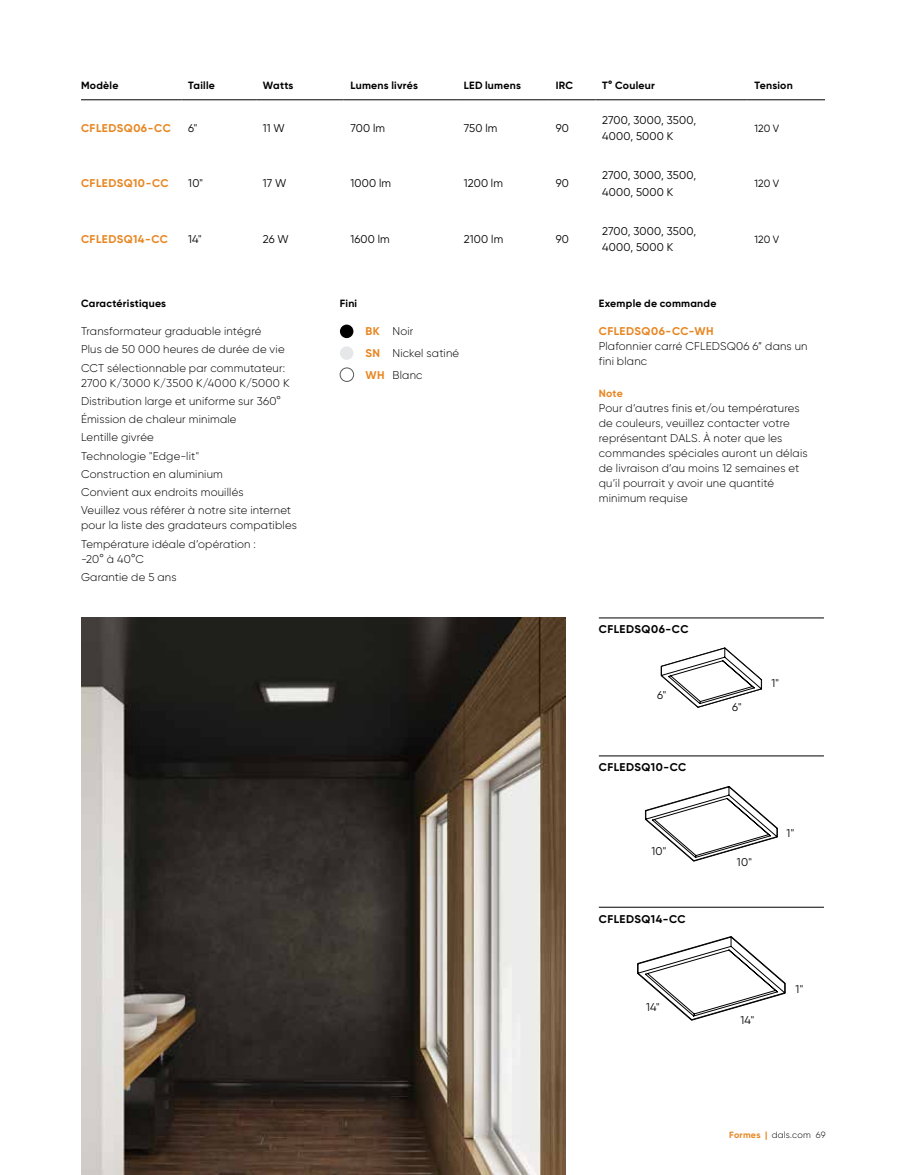
<style>
.page{position:relative;width:905px;height:1175px;background:#fff}
.page>*{position:absolute;margin:0;border:0;box-sizing:border-box;transform-origin:0 0}
.t1{font:300 11.25px/18.3px "Gilroy";letter-spacing:.015em;color:#000}
.t2{font:11.25px/16.8px "Gilroy";letter-spacing:.015em;color:#000}
.t3{font:700 11.25px "Gilroy";letter-spacing:.04em;color:#e88621}
.t4{font:700 11.25px "Gilroy";letter-spacing:.04em;color:#000}
.t5{font:700 10.5px "Gilroy";letter-spacing:.02em;color:#000}
.t6{font:10.5px "Gilroy";letter-spacing:.005em;color:#000}
.t7{font:700 10.5px "Gilroy";color:#e88621}
.t8{font:300 9px "Gilroy";letter-spacing:.02em;color:#000}
.s1{font-weight:700;color:#e88621}
</style>
<div class="page">
<div style="left:340px;top:324px;width:13px;height:14px;background:#000;border-radius:50%"></div>
<div style="left:340px;top:346px;width:13px;height:14px;background:#e6e7e8;border-radius:50%"></div>
<div style="left:340px;top:368px;width:14px;height:13px;border:1px solid #58595b;border-radius:50%"></div>
<hr style="left:81px;top:99px;width:100px;height:1px;background:#000">
<hr style="left:181px;top:99px;width:75px;height:1px;background:#000">
<hr style="left:256px;top:99px;width:88px;height:1px;background:#000">
<hr style="left:344px;top:99px;width:113px;height:1px;background:#000">
<hr style="left:457px;top:99px;width:92px;height:1px;background:#000">
<hr style="left:549px;top:99px;width:46px;height:1px;background:#000">
<hr style="left:595px;top:99px;width:152px;height:1px;background:#000">
<hr style="left:747px;top:99px;width:78px;height:1px;background:#000">
<img style="left:81px;top:617px;width:484px;height:557px">
<hr style="left:598px;top:617px;width:226px;height:1px;background:#000">
<hr style="left:598px;top:755px;width:226px;height:1px;background:#000">
<hr style="left:598px;top:907px;width:226px;height:1px;background:#000">
<svg style="left:660px;top:647px;width:102px;height:61px"></svg>
<svg style="left:645px;top:786px;width:132px;height:75px"></svg>
<svg style="left:637px;top:936px;width:148px;height:84px"></svg>
<p class="t5" style="left:81px;top:79px;width:39px">Modèle</p>
<p class="t5" style="left:188px;top:79px;width:28px">Taille</p>
<p class="t5" style="left:263px;top:79px;width:32px">Watts</p>
<p class="t5" style="left:350px;top:79px;width:69px">Lumens livrés</p>
<p class="t5" style="left:464px;top:79px;width:59px">LED lumens</p>
<p class="t5" style="left:555px;top:79px;width:19px">IRC</p>
<p class="t5" style="left:602px;top:79px;width:54px">T° Couleur</p>
<p class="t5" style="left:754px;top:79px;width:40px">Tension</p>
<p class="t3" style="left:81px;top:121px;width:91px">CFLEDSQ06-CC</p>
<p class="t2" style="left:188px;top:119px;width:11px">6"</p>
<p class="t2" style="left:263px;top:119px;width:23px">11 W</p>
<p class="t2" style="left:350px;top:119px;width:36px">700 lm</p>
<p class="t2" style="left:464px;top:119px;width:35px">750 lm</p>
<p class="t2" style="left:555px;top:119px;width:15px">90</p>
<p class="t2" style="left:602px;top:111px;width:95px">2700, 3000, 3500,<br>4000, 5000 K</p>
<p class="t6" style="left:754px;top:121px;width:26px">120 V</p>
<p class="t3" style="left:81px;top:176px;width:89px">CFLEDSQ10-CC</p>
<p class="t2" style="left:188px;top:175px;width:16px">10"</p>
<p class="t2" style="left:263px;top:175px;width:25px">17 W</p>
<p class="t2" style="left:350px;top:175px;width:42px">1000 lm</p>
<p class="t2" style="left:464px;top:175px;width:41px">1200 lm</p>
<p class="t2" style="left:555px;top:175px;width:15px">90</p>
<p class="t2" style="left:602px;top:167px;width:95px">2700, 3000, 3500,<br>4000, 5000 K</p>
<p class="t6" style="left:754px;top:177px;width:26px">120 V</p>
<p class="t3" style="left:81px;top:232px;width:88px">CFLEDSQ14-CC</p>
<p class="t2" style="left:188px;top:230px;width:15px">14"</p>
<p class="t2" style="left:263px;top:230px;width:27px">26 W</p>
<p class="t2" style="left:350px;top:230px;width:41px">1600 lm</p>
<p class="t2" style="left:464px;top:230px;width:41px">2100 lm</p>
<p class="t2" style="left:555px;top:230px;width:15px">90</p>
<p class="t2" style="left:602px;top:222px;width:95px">2700, 3000, 3500,<br>4000, 5000 K</p>
<p class="t6" style="left:754px;top:232px;width:26px">120 V</p>
<p class="t5" style="left:81px;top:296px;width:87px">Caractéristiques</p>
<p class="t1" style="left:81px;top:322px;width:206px">Transformateur graduable intégré<br>Plus de 50 000 heures de durée de vie<br>CCT sélectionnable par commutateur:</p>
<p class="t1" style="left:81px;top:373px;width:212px">2700 K/3000 K/3500 K/4000 K/5000 K<br>Distribution large et uniforme sur 360°<br>Émission de chaleur minimale<br>Lentille givrée<br>Technologie "Edge-lit"<br>Construction en aluminium<br>Convient aux endroits mouillés<br>Veuillez vous référer à notre site internet</p>
<p class="t1" style="left:81px;top:516px;width:217px">pour la liste des gradateurs compatibles<br>Température idéale d’opération :</p>
<p class="t1" style="left:81px;top:549px;width:97px">-20° à 40°C<br>Garantie de 5 ans</p>
<p class="t5" style="left:340px;top:296px;width:19px">Fini</p>
<p class="t1" style="left:365px;top:320px;width:95px;line-height:21.8px"><span class="s1">BK</span> Noir<br><span class="s1">SN</span> Nickel satiné<br><span class="s1">WH</span> Blanc</p>
<p class="t5" style="left:598px;top:296px;width:119px">Exemple de commande</p>
<p class="t3" style="left:598px;top:324px;width:116px">CFLEDSQ06-CC-WH</p>
<p class="t1" style="left:598px;top:338px;width:210px;line-height:15px">Plafonnier carré CFLEDSQ06 6” dans un fini blanc</p>
<p class="t7" style="left:598px;top:386px;width:26px">Note</p>
<p class="t1" style="left:598px;top:400px;width:210px;line-height:15px">Pour d’autres finis et/ou températures de couleurs, veuillez contacter votre représentant DALS. À noter que les commandes spéciales auront un délais de livraison d’au moins 12 semaines et qu’il pourrait y avoir une quantité minimum requise</p>
<p class="t4" style="left:598px;top:622px;width:91px">CFLEDSQ06-CC</p>
<p class="t2" style="left:657px;top:686px;width:11px">6"</p>
<p class="t4" style="left:598px;top:760px;width:89px">CFLEDSQ10-CC</p>
<p class="t2" style="left:651px;top:842px;width:16px">10"</p>
<p class="t4" style="left:598px;top:911px;width:88px">CFLEDSQ14-CC</p>
<p class="t2" style="left:646px;top:998px;width:15px">14"</p>
<p class="t2" style="left:732px;top:699px;width:11px">6"</p>
<p class="t2" style="left:771px;top:674px;width:9px">1"</p>
<p class="t2" style="left:737px;top:853px;width:16px">10"</p>
<p class="t2" style="left:786px;top:824px;width:9px">1"</p>
<p class="t2" style="left:740px;top:1011px;width:15px">14"</p>
<p class="t2" style="left:795px;top:980px;width:9px">1"</p>
<p class="t8" style="left:729px;top:1129px;width:98px"><span class="s1">Formes |</span> dals.com 69</p>
</div>
